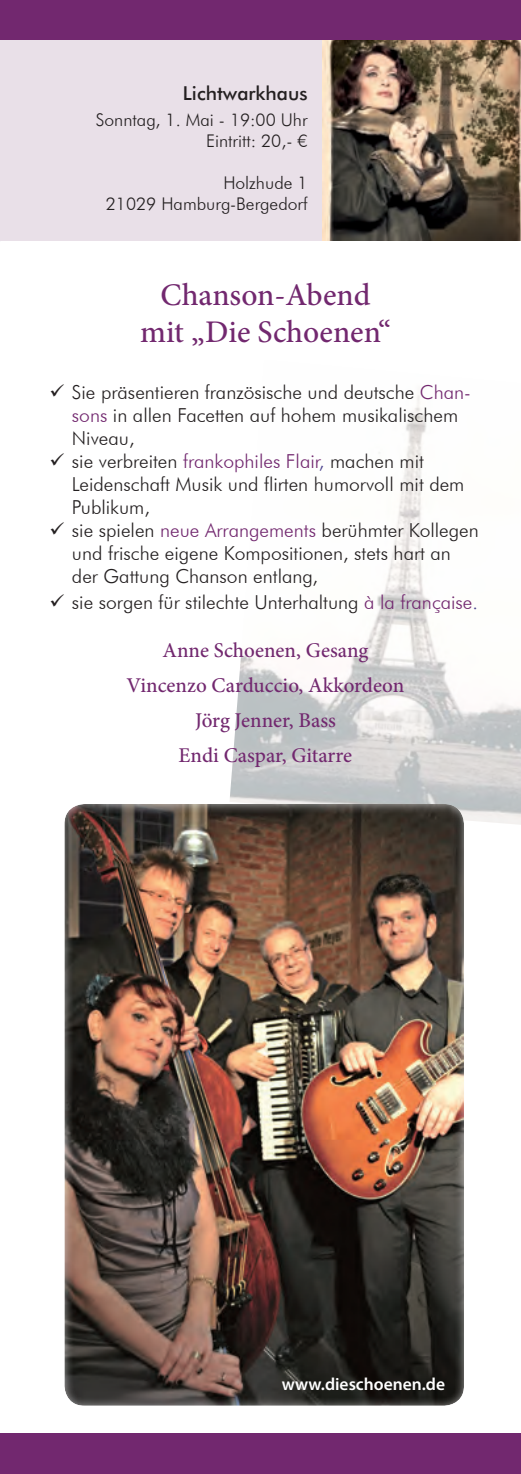
<style>
.page{position:relative;width:521px;height:1474px;background:#fff}
.page>*{position:absolute;margin:0;border:0;box-sizing:border-box;transform-origin:0 0}
.t1{font:500 31.5px/37.8px "Minion Pro";color:#72286f;text-align:center}
.t2{font:500 21px/35.2px "Minion Pro";color:#72286f;text-align:center}
.t3{font:300 19.25px/23.1px "Futura BT";color:#231f20}
.t4{font:500 19.25px "Futura BT";color:#231f20}
.t5{font:300 17.5px/21px "Futura BT";color:#231f20;text-align:right}
.t6{font:600 17.5px "Myriad Pro";color:#fff}
.s1{color:#72286f}
.s2{color:#4b428d}
</style>
<div class="page">
<div style="left:0;top:31px;width:345px;height:209px;background:#e9e0e8"></div>
<img style="left:230px;top:395px;width:291px;height:429px">
<div style="left:1px;top:1433px;width:520px;height:40px;background:#72286f"></div>
<img style="left:322px;top:40px;width:199px;height:200px">
<div style="left:0;top:0;width:521px;height:40px;background:#72286f"></div>
<div style="left:63px;top:803px;width:402px;height:602px;background:#fff;opacity:.75"></div>
<p class="t4" style="left:183px;top:82px;width:126px">Lichtwarkhaus</p>
<p class="t5" style="left:96px;top:109px;width:213px">Sonntag, 1. Mai - 19:00 Uhr<br>Eintritt: 20,- ¤</p>
<p class="t5" style="left:106px;top:172px;width:203px">Holzhude 1<br>21029 Hamburg-Bergedorf</p>
<h1 class="t1" style="left:140px;top:276px;width:252px">Chanson-Abend mit „Die Schoenen“</h1>
<p class="t3" style="left:72px;top:380px;width:400px;text-indent:-22px">✓ Sie präsentieren französische und deutsche <span class="s1">Chan&shy;sons</span> in allen Facetten auf hohem musikalischem<br>Niveau,</p>
<p class="t3" style="left:72px;top:449px;width:394px;text-indent:-22px">✓ sie verbreiten <span class="s1">frankophiles Flair</span><span class="s2">,</span> machen mit<br>Leidenschaft Musik und flirten humorvoll mit dem<br>Publikum,</p>
<p class="t3" style="left:72px;top:518px;width:408px;text-indent:-22px">✓ sie spielen <span class="s1">neue Arrangements</span> berühmter Kollegen und frische eigene Kompositionen, stets hart an der Gattung Chanson entlang,</p>
<p class="t3" style="left:50px;top:590px;width:430px">✓ sie sorgen für stilechte Unterhaltung <span class="s1">à la française</span><span class="s2">.</span></p>
<p class="t2" style="left:127px;top:632px;width:279px">Anne Schoenen, Gesang<br>Vincenzo Carduccio, Akkordeon<br>Jörg Jenner, Bass<br>Endi Caspar, Gitarre</p>
<p class="t6" style="left:282px;top:1373px;width:165px">www.dieschoenen.de</p>
</div>
